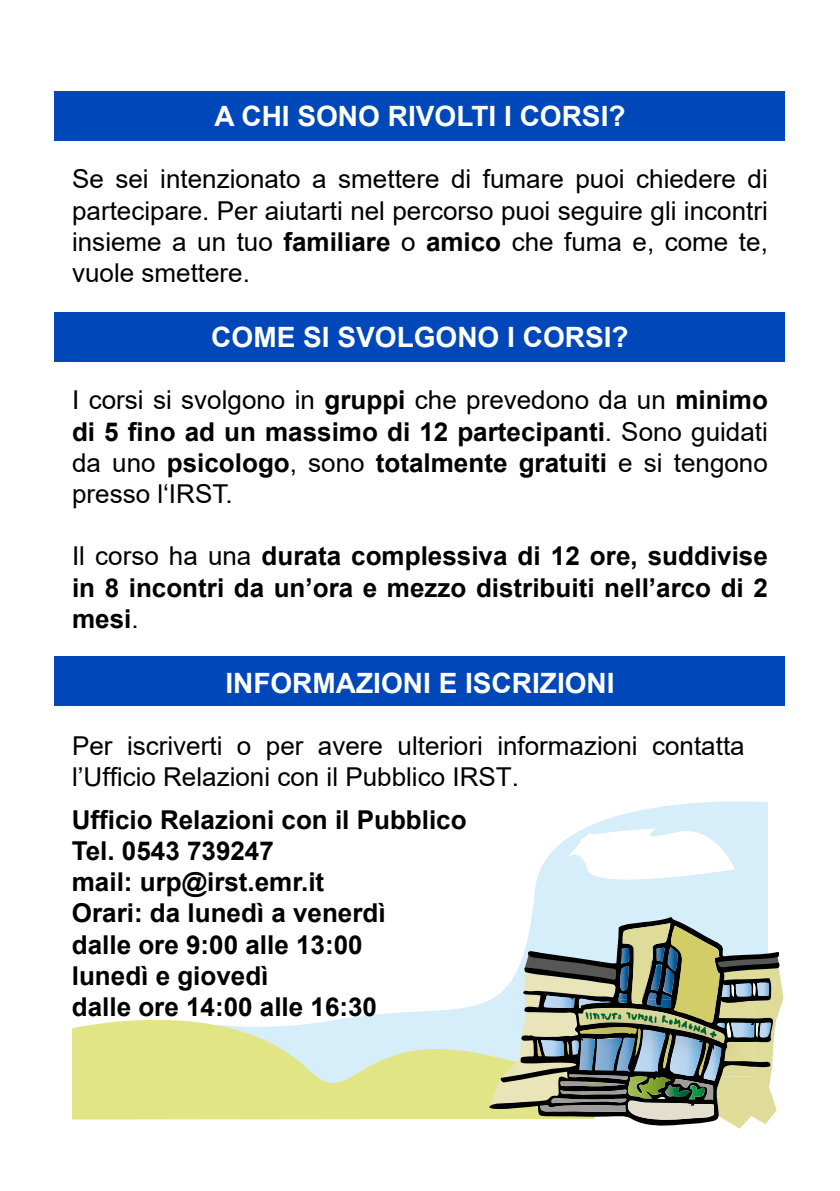
<style>
.page{position:relative;width:840px;height:1191px;background:#fff}
.page>*{position:absolute;margin:0;border:0;box-sizing:border-box;transform-origin:0 0}
.t1{font:700 28px "Arial";color:#fff}
.t2{font:26px/31.2px "Arial";color:#000;text-align:justify}
.t3{font:700 26px/31.2px "Arial";color:#000;text-align:justify}
.t4{font:26px/31.2px "Arial";color:#000}
.s1{font-weight:700}
.s2{font-weight:400}
</style>
<div class="page">
<svg style="left:531px;top:801px;width:236px;height:116px;fill:#d5eef9"></svg>
<svg style="left:72px;top:1000px;width:417px;height:119px;fill:#e2e586"></svg>
<div style="left:55px;top:656px;width:729px;height:49px;background:#0047ba"></div>
<div style="left:55px;top:312px;width:729px;height:49px;background:#0047ba"></div>
<div style="left:55px;top:91px;width:729px;height:49px;background:#0047ba"></div>
<svg style="left:531px;top:917px;width:237px;height:6px"></svg>
<svg style="left:489px;top:923px;width:294px;height:205px;background:#98a08e"></svg>
<svg style="left:531px;top:822px;width:203px;height:70px"></svg>
<p class="t1" style="left:214px;top:96px;width:412px">A CHI SONO RIVOLTI I CORSI?</p>
<p class="t2" style="left:72px;top:163px;width:697px">Se sei intenzionato a smettere di fumare puoi chiedere di partecipare. Per aiutarti nel percorso puoi seguire gli incontri insieme a un tuo <span class="s1">familiare</span> o <span class="s1">amico</span> che fuma e, come te, vuole smettere.</p>
<p class="t1" style="left:211px;top:317px;width:418px">COME SI SVOLGONO I CORSI?</p>
<p class="t2" style="left:72px;top:384px;width:697px">I corsi si svolgono in <span class="s1">gruppi</span> che prevedono da un <span class="s1">minimo di 5 fino ad un massimo di 12 partecipanti</span>. Sono guidati da uno <span class="s1">psicologo</span>, sono <span class="s1">totalmente gratuiti</span> e si tengono presso l‘IRST.</p>
<p class="t3" style="left:72px;top:541px;width:697px"><span class="s2">Il corso ha una</span> durata complessiva di 12 ore, suddivise in 8 incontri da un’ora e mezzo distribuiti nell’arco di 2 mesi<span class="s2">.</span></p>
<p class="t1" style="left:225px;top:663px;width:390px">INFORMAZIONI E ISCRIZIONI</p>
<p class="t4" style="left:72px;top:730px;width:673px">Per iscriverti o per avere ulteriori informazioni contatta l’Ufficio Relazioni con il Pubblico IRST.</p>
<p class="t3" style="left:72px;top:804px;width:396px;text-align:left">Ufficio Relazioni con il Pubblico<br>Tel. 0543 739247<br>mail: urp@irst.emr.it<br>Orari: da lunedì a venerdì<br>dalle ore 9:00 alle 13:00<br>lunedì e giovedì<br>dalle ore 14:00 alle 16:30</p>
</div>
